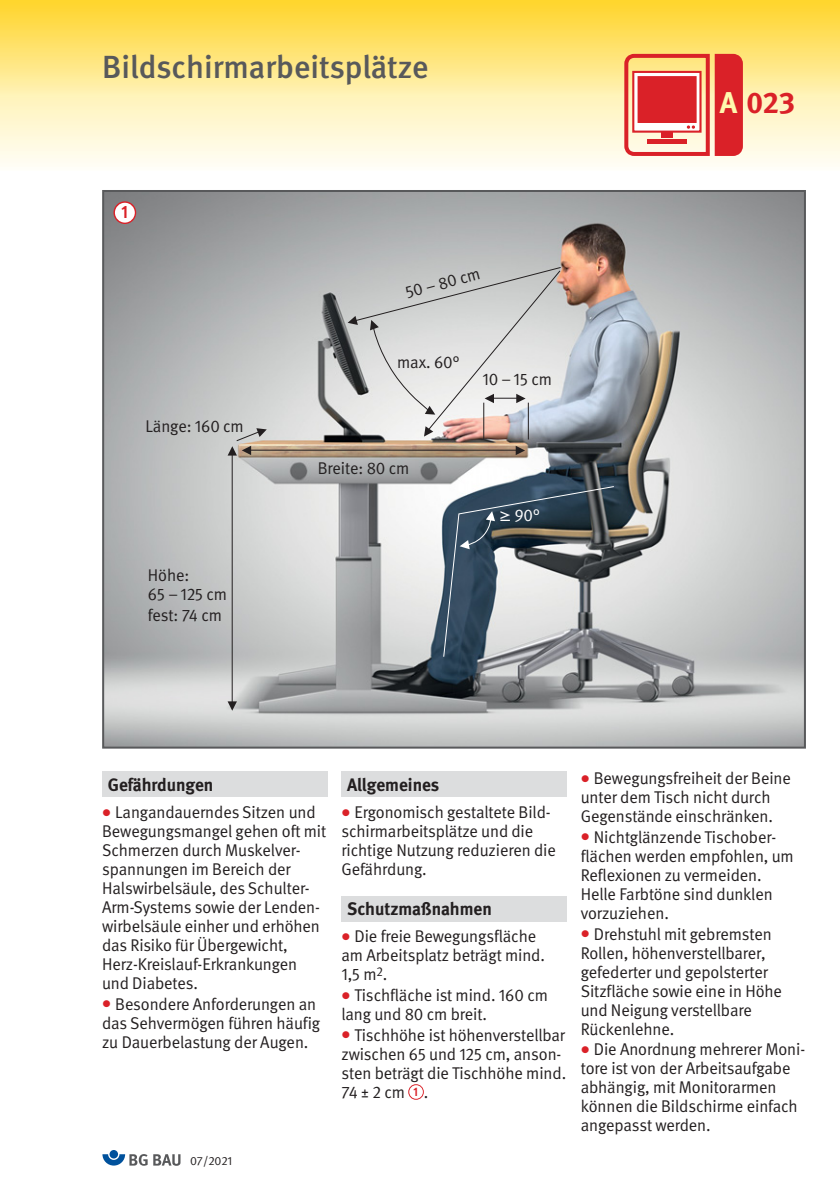
<style>
.page{position:relative;width:840px;height:1191px;background:#fff}
.page>*{position:absolute;margin:0;border:0;box-sizing:border-box;transform-origin:0 0}
.t1{font:500 32px "DGUV Meta";color:#58595b}
.t2{font:700 30px "DGUV Meta";color:#da2128}
.t3{font:700 18px "DGUV Meta";color:#231f20}
.t4{font:700 18px "DGUV Meta";color:#da2128;scale:.9 1}
.t5{font:17px/19px "DGUV Meta";letter-spacing:-.005em;color:#231f20}
.t6{font:17px "DGUV Meta";color:#fff}
.t7{font:12px "DGUV Meta";letter-spacing:-.005em;color:#231f20}
.s1{font-family:"Lucida Grande"}
.s2{color:#fff9ae}
.s3{color:#da2128}
.s4{font-weight:700;font-size:12.4px;color:#da2128}
</style>
<div class="page">
<div style="left:102px;top:771px;width:225px;height:26px;background:#dcddde"></div>
<div style="left:341px;top:896px;width:225px;height:26px;background:#dcddde"></div>
<div style="left:341px;top:771px;width:225px;height:26px;background:#dcddde"></div>
<svg style="left:0;top:96px;width:839px;height:70px;background:#fef5d6"></svg>
<img style="left:0;top:0;width:839px;height:96px">
<div style="left:632px;top:71px;width:69px;height:62px;background:#fff;border:2px solid #da2128"></div>
<div style="left:637px;top:76px;width:59px;height:47px;background:#da2128;border:2px solid #da2128"></div>
<svg style="left:686px;top:125px;width:8px;height:4px"></svg>
<div style="left:661px;top:132px;width:11px;height:5px;background:#da2128"></div>
<hr style="left:646px;top:139px;width:40px;height:4px;background:#da2128">
<svg style="left:624px;top:54px;width:9px;height:102px"></svg>
<div style="left:714px;top:54px;width:28px;height:102px;background:#da2128"></div>
<div style="left:109px;top:1150px;width:9px;height:8px;background:#00519c;border-radius:50%"></div>
<svg style="left:102px;top:1154px;width:45px;height:11px"></svg>
<svg style="left:153px;top:1154px;width:27px;height:11px"></svg>
<img style="left:105px;top:193px;width:697px;height:552px">
<svg style="left:515px;top:446px;width:9px;height:9px"></svg>
<hr style="left:249px;top:450px;width:269px;height:1px;background:#231f20">
<svg style="left:227px;top:701px;width:10px;height:9px"></svg>
<hr style="left:231px;top:454px;width:1px;height:250px;background:#231f20">
<svg style="left:227px;top:428px;width:39px;height:27px"></svg>
<hr style="left:483px;top:403px;width:1px;height:36px;background:#231f20">
<hr style="left:527px;top:403px;width:1px;height:36px;background:#231f20">
<svg style="left:347px;top:266px;width:214px;height:170px;background:#d2d2d1"></svg>
<svg style="left:442px;top:485px;width:172px;height:173px;background:#768088"></svg>
<svg style="left:113px;top:201px;width:23px;height:23px"></svg>
<div style="left:115px;top:203px;width:20px;height:20px;background:#fff;border-radius:50%"></div>
<svg style="left:408px;top:1084px;width:15px;height:15px"></svg>
<div style="left:409px;top:1085px;width:13px;height:13px;background:#fff;border-radius:50%"></div>
<h1 class="t1" style="left:102px;top:48px;width:328px">Bildschirmarbeitsplätze</h1>
<p class="t4" style="left:121px;top:205px;width:9px">1</p>
<p class="t5" style="left:145px;top:418px;width:100px">Länge: 160 cm</p>
<p class="t5" style="left:148px;top:567px;width:80px">Höhe:<br>65 – 125 cm</p>
<p class="t5" style="left:148px;top:606px;width:76px">fest: 74 cm</p>
<p class="t5" style="left:403px;top:284px;width:78px;rotate:-15deg">50 – 80 cm</p>
<p class="t5" style="left:397px;top:354px;width:64px">max. 60°</p>
<p class="t5" style="left:482px;top:371px;width:71px">10 – 15 cm</p>
<p class="t5" style="left:317px;top:460px;width:93px">Breite: 80 cm</p>
<p class="t6" style="left:498px;top:509px;width:42px"><span class="s1">≥</span>90°</p>
<h2 class="t2" style="left:719px;top:91px;width:77px"><span class="s2">A</span> 023</h2>
<p class="t3" style="left:108px;top:777px;width:107px">Gefährdungen</p>
<p class="t5" style="left:102px;top:804px;width:225px"><span class="s3">●</span> Langandauerndes Sitzen und<br>Bewegungsmangel gehen oft mit<br>Schmerzen durch Muskelver&shy;spannungen im Bereich der<br>Halswirbelsäule, des Schulter-<br>Arm-Systems sowie der Lenden&shy;wirbelsäule einher und erhöhen das Risiko für Übergewicht,<br>Herz-Kreislauf-Erkrankungen und Diabetes.</p>
<p class="t5" style="left:102px;top:995px;width:219px"><span class="s3">●</span> Besondere Anforderungen an das Sehvermögen führen häufig zu Dauerbelastung der Augen.</p>
<p class="t7" style="left:190px;top:1156px;width:44px">07/2021</p>
<p class="t3" style="left:347px;top:777px;width:94px">Allgemeines</p>
<p class="t5" style="left:341px;top:804px;width:216px"><span class="s3">●</span> Ergonomisch gestaltete Bild&shy;schirmarbeitsplätze und die richtige Nutzung reduzieren die<br>Gefährdung.</p>
<p class="t3" style="left:347px;top:902px;width:146px">Schutzmaßnahmen</p>
<p class="t5" style="left:341px;top:928px;width:205px"><span class="s3">●</span> Die freie Bewegungsfläche am Arbeitsplatz beträgt mind.<br>1,5 m<sup>2</sup>.</p>
<p class="t5" style="left:341px;top:987px;width:208px"><span class="s3">●</span> Tischfläche ist mind. 160 cm lang und 80 cm breit.</p>
<p class="t5" style="left:341px;top:1026px;width:226px"><span class="s3">●</span> Tischhöhe ist höhenverstellbar zwischen 65 und 125 cm, anson&shy;sten beträgt die Tischhöhe mind.<br>74 ± 2 cm .<span class="s4">1</span></p>
<p class="t5" style="left:580px;top:770px;width:211px"><span class="s3">●</span> Bewegungsfreiheit der Beine unter dem Tisch nicht durch<br>Gegenstände einschränken.</p>
<p class="t5" style="left:580px;top:828px;width:214px"><span class="s3">●</span> Nichtglänzende Tischober - flächen werden empfohlen, um<br>Reflexionen zu vermeiden.<br>Helle Farbtöne sind dunklen vorzu ziehen.</p>
<p class="t5" style="left:580px;top:925px;width:202px"><span class="s3">●</span> Drehstuhl mit gebremsten<br>Rollen, höhenverstellbarer, gefederter und gepolsterter<br>Sitzfläche sowie eine in Höhe und Neigung verstellbare<br>Rückenlehne.</p>
<p class="t5" style="left:580px;top:1041px;width:226px"><span class="s3">●</span> Die Anordnung mehrerer Moni&shy;tore ist von der Arbeitsaufgabe abhängig, mit Monitorarmen können die Bildschirme einfach angepasst werden.</p>
</div>
